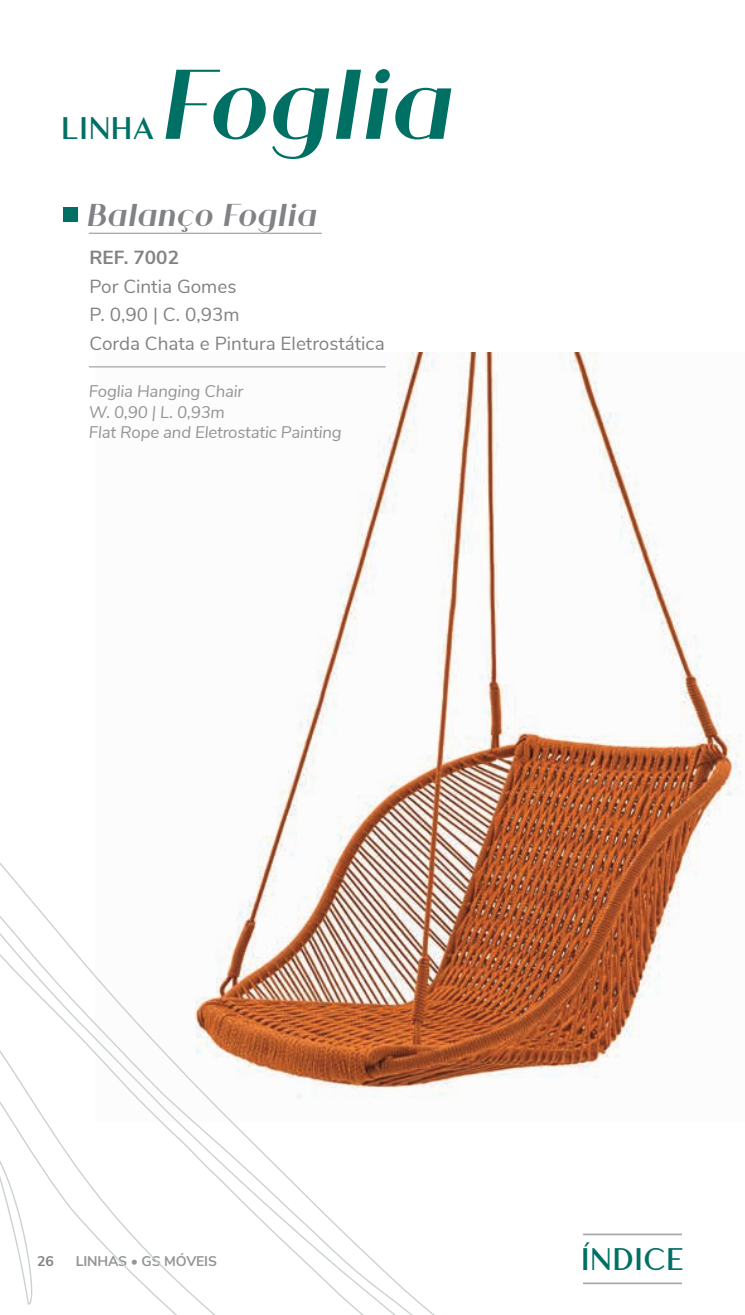
<style>
.page{position:relative;width:745px;height:1315px;background:#fff}
.page>*{position:absolute;margin:0;border:0;box-sizing:border-box;transform-origin:0 0}
.t1{font:italic 700 105px "Athena";letter-spacing:-.03em;color:#007065}
.t2{font:italic 700 33.6px "Athena";letter-spacing:-.025em;color:#808285}
.t3{font:33.25px "Athena";letter-spacing:-.01em;color:#007065}
.t4{font:18.9px/28.7px "Nunito Sans";color:#808285}
.t5{font:700 18.9px "Nunito Sans";color:#808285}
.t6{font:italic 16.8px/20.1px "Nunito Sans";letter-spacing:-.01em;color:#939598}
.t7{font:700 14px "Nunito Sans";letter-spacing:-.01em;color:#939598}
.t8{font:700 14px "Nunito Sans";color:#808285}
</style>
<div class="page">
<img style="left:95px;top:352px;width:646px;height:724px">
<svg style="left:0;top:498px;width:540px;height:817px"></svg>
<hr style="left:582px;top:1233px;width:99px;height:2px;background:#a8a9ad">
<hr style="left:582px;top:1282px;width:99px;height:2px;background:#a8a9ad">
<div style="left:63px;top:207px;width:15px;height:15px;background:#007065"></div>
<hr style="left:89px;top:233px;width:232px;height:1px;background:#939598">
<hr style="left:89px;top:366px;width:296px;height:1px;background:#939598">
<h3 class="t3" style="left:61px;top:105px;width:96px">LINHA</h3>
<h1 class="t1" style="left:168px;top:31px;width:296px">Foglia</h1>
<h2 class="t2" style="left:89px;top:192px;width:232px">Balanço Foglia</h2>
<p class="t5" style="left:89px;top:243px;width:91px">REF. 7002</p>
<p class="t4" style="left:89px;top:270px;width:296px">Por Cintia Gomes<br>P. 0,90 | C. 0,93m<br>Corda Chata e Pintura Eletrostática</p>
<p class="t6" style="left:89px;top:380px;width:254px">Foglia Hanging Chair<br>W. 0,90 | L. 0,93m<br>Flat Rope and Eletrostatic Painting</p>
<p class="t8" style="left:37px;top:1251px;width:18px">26</p>
<p class="t7" style="left:76px;top:1251px;width:143px">LINHAS • GS MÓVEIS</p>
<h3 class="t3" style="left:580px;top:1236px;width:105px">ÍNDICE</h3>
</div>
